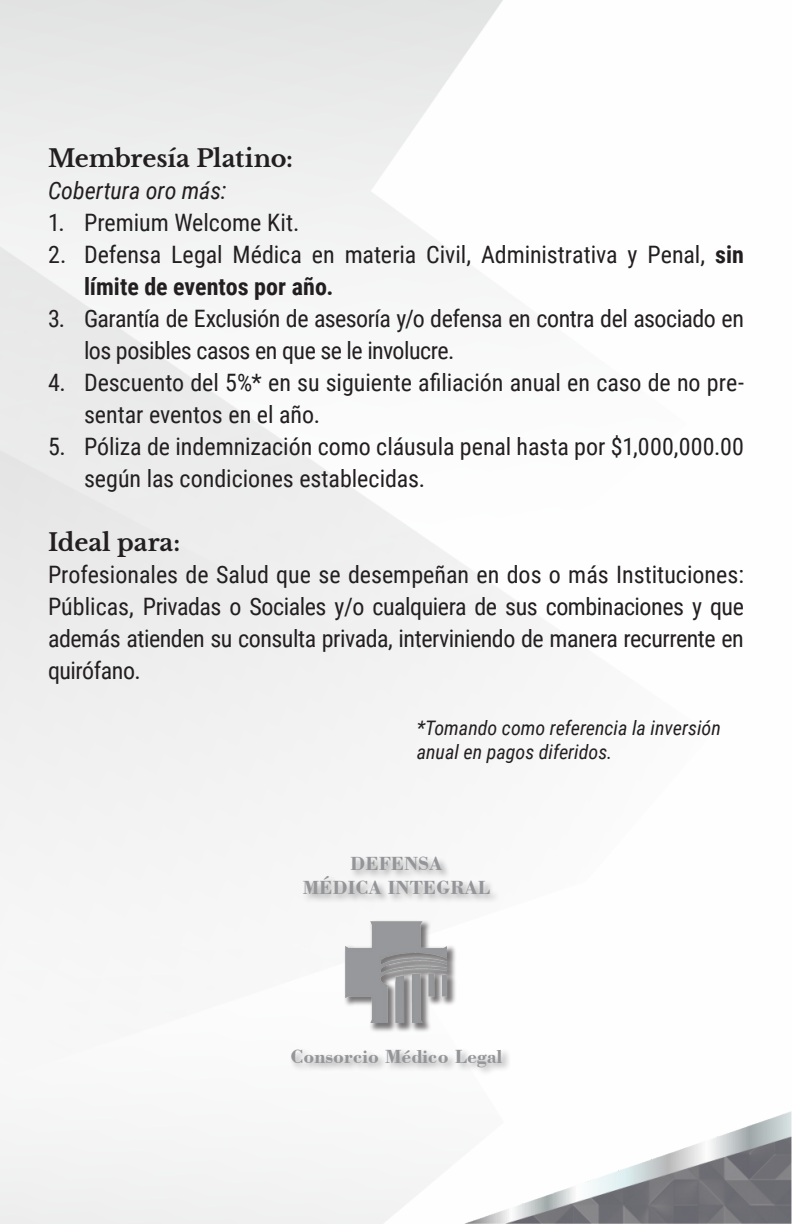
<style>
.page{position:relative;width:792px;height:1224px;background:#fff}
.page>*{position:absolute;margin:0;border:0;box-sizing:border-box;transform-origin:0 0}
.t1{font:24px/32px "Roboto Condensed";letter-spacing:-.005em;color:#231f20}
.t2{font:24px/32px "Roboto Condensed";letter-spacing:-.025em;color:#231f20}
.t3{font:700 24px "Libre Baskerville";color:#231f20}
.t4{font:italic 24px "Roboto Condensed";color:#231f20}
.t5{font:italic 20px/24px "Roboto Condensed";color:#231f20}
.t6{font:700 20px "Bodoni BT";color:#939598}
.s1{font-weight:700}
</style>
<div class="page">
<img style="left:465px;top:1112px;width:327px;height:112px">
<div style="left:344px;top:920px;width:113px;height:113px;background:#231f20;opacity:.6"></div>
<img style="left:346px;top:922px;width:101px;height:101px">
<div style="left:302px;top:855px;width:198px;height:49px;background:#231f20;opacity:.4"></div>
<div style="left:290px;top:1048px;width:221px;height:29px;background:#231f20;opacity:.4"></div>
<p class="t3" style="left:48px;top:144px;width:247px">Membresía Platino:</p>
<p class="t4" style="left:48px;top:174px;width:180px">Cobertura oro más:</p>
<p class="t1" style="left:48px;top:206px;width:253px">1. Premium Welcome Kit.</p>
<p class="t1" style="left:84px;top:238px;width:661px;text-indent:-36px">2. Defensa Legal Médica en materia Civil, Administrativa y Penal, <span class="s1">sin límite de eventos por año.</span></p>
<p class="t2" style="left:84px;top:302px;width:661px;text-indent:-36px">3. Garantía de Exclusión de asesoría y/o defensa en contra del asociado en los posibles casos en que se le involucre.</p>
<p class="t1" style="left:84px;top:366px;width:661px;text-indent:-36px">4. Descuento del 5%* en su siguiente afiliación anual en caso de no pre&shy;sentar eventos en el año.</p>
<p class="t1" style="left:84px;top:430px;width:662px;text-indent:-36px">5. Póliza de indemnización como cláusula penal hasta por $1,000,000.00 según las condiciones establecidas.</p>
<p class="t3" style="left:48px;top:528px;width:134px">Ideal para:</p>
<p class="t1" style="left:48px;top:558px;width:697px;text-align:justify">Profesionales de Salud que se desempeñan en dos o más Instituciones:<br>Públicas, Privadas o Sociales y/o cualquiera de sus combinaciones y que además atienden su consulta privada, interviniendo de manera recurrente en quirófano.</p>
<p class="t5" style="left:417px;top:715px;width:306px">*Tomando como referencia la inversión anual en pagos diferidos.</p>
<p class="t6" style="left:350px;top:851px;width:94px">DEFENSA</p>
<p class="t6" style="left:303px;top:875px;width:189px">MÉDICA INTEGRAL</p>
<p class="t6" style="left:290px;top:1044px;width:213px">Consorcio Médico Legal</p>
</div>
